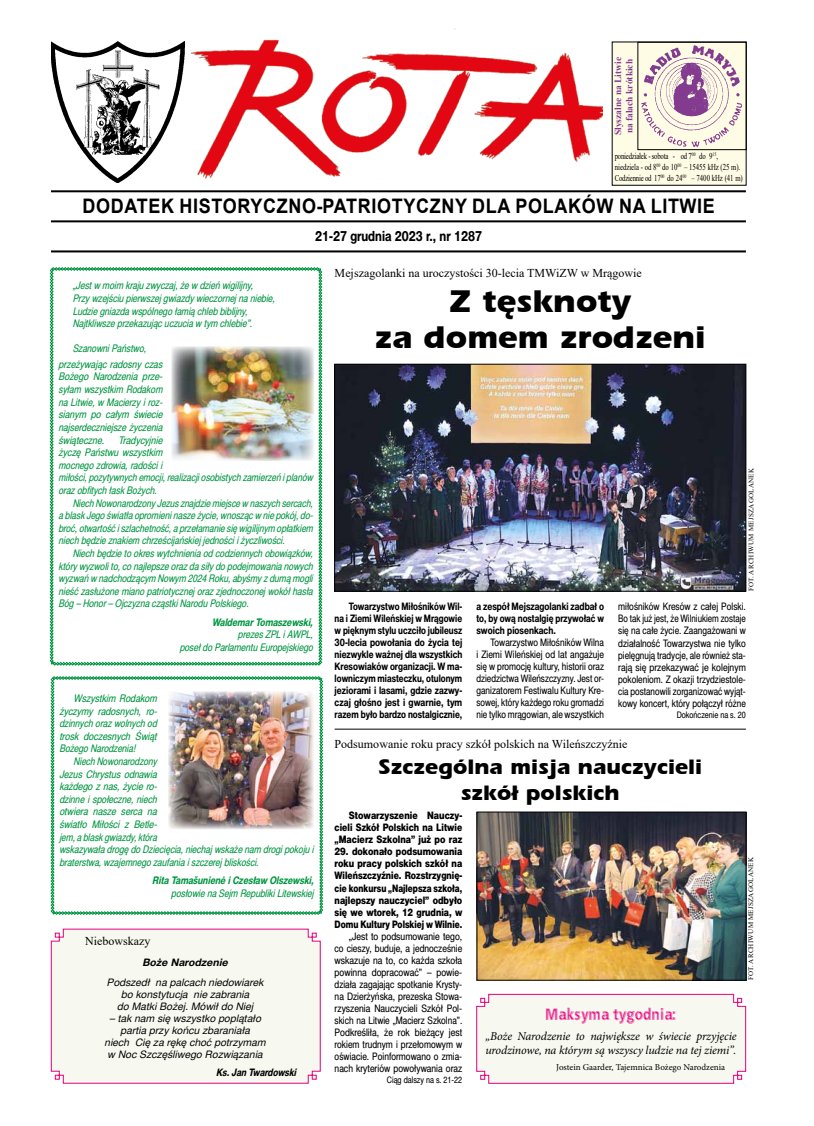
<style>
.page{position:relative;width:814px;height:1126px;background:#fff}
.page>*{position:absolute;margin:0;border:0;box-sizing:border-box;transform-origin:0 0}
.t1{font:700 33px/36px "Erie";color:#000;text-align:center}
.t2{font:700 22px/26.4px "Erie";color:#000;text-align:center}
.t3{font:700 20px "Arial";letter-spacing:.035em;color:#000;scale:.9 1}
.t4{font:16px "EFN Black Chrome";letter-spacing:.02em;color:#e6007d}
.t5{font:700 14px "Switzer Cnd EFN";color:#000}
.t6{font:12px "Times New Roman";color:#000}
.t7{font:italic 12px/14.4px "Minion Pro";letter-spacing:-.015em;color:#000}
.t8{font:italic 10.5px/12.6px "Switzer Cnd EFN";color:#009641}
.t9{font:italic 10.5px/12.6px "Switzer Cnd EFN";color:#009641;text-align:justify;scale:1.04 1}
.t10{font:italic 700 10.5px "Switzer Cnd EFN";color:#009641}
.t11{font:10.3px/12px "Switzer Cnd EFN";color:#000;text-align:justify}
.t12{font:700 10.3px/12px "Switzer Cnd EFN";color:#000;text-align:justify}
.t13{font:10.3px/12px "Switzer Cnd EFN";color:#000;text-align:justify;scale:1.04 1}
.t14{font:10.3px/12px "Switzer Cnd EFN Heavy";color:#000;text-align:justify;scale:1.04 1}
.t15{font:italic 10.3px/12px "Switzer EFN";color:#000;text-align:center}
.t16{font:italic 700 10.3px "Switzer Cnd EFN";color:#000}
.t17{font:italic 700 10.3px "Switzer EFN";color:#000}
.t18{font:700 9.5px/11.4px "Times New Roman";color:#823b8f}
.t19{font:9px/10.8px "Times New Roman";color:#000;scale:.75 1}
.t20{font:9px "Minion Pro";color:#000}
.t21{font:9px "Switzer Cnd EFN";color:#000}
.t22{font:7px "Times New Roman";letter-spacing:.035em;color:#000}
</style>
<div class="page">
<svg style="left:51px;top:676px;width:272px;height:238px"></svg>
<svg style="left:476px;top:993px;width:270px;height:90px"></svg>
<img style="left:191px;top:28px;width:411px;height:151px">
<img style="left:51px;top:41px;width:134px;height:142px">
<hr style="left:51px;top:220px;width:695px;height:2px;background:#000">
<hr style="left:51px;top:190px;width:695px;height:2px;background:#000">
<div style="left:612px;top:42px;width:134px;height:143px;background:#fffce5"></div>
<div style="left:637px;top:42px;width:109px;height:108px;border:1px solid #000"></div>
<img style="left:641px;top:45px;width:100px;height:101px">
<hr style="left:51px;top:250px;width:695px;height:2px;background:#000">
<hr style="left:334px;top:729px;width:412px;height:1px;background:#000">
<div style="left:51px;top:928px;width:270px;height:155px;background:#f7f9f0"></div>
<img style="left:168px;top:692px;width:146px;height:137px">
<img style="left:336px;top:366px;width:408px;height:223px">
<div style="left:334px;top:364px;width:412px;height:227px;border:1px solid #000"></div>
<img style="left:479px;top:813px;width:265px;height:165px">
<div style="left:477px;top:811px;width:269px;height:169px;border:1px solid #000"></div>
<svg style="left:50px;top:267px;width:272px;height:398px"></svg>
<img style="left:171px;top:346px;width:143px;height:114px">
<p class="t18" style="left:612px;top:135px;width:80px;rotate:-90deg">Słyszalne na Litwie na falach krótkich</p>
<p class="t19" style="left:614px;top:150px;width:172px">poniedziałek - sobota - od 7<sup>00</sup> do 9<sup>15</sup>, niedziela - od 8<sup>00</sup> do 10<sup>00</sup> – 15455 kHz (25 m).<br>Codziennie od 17<sup>00</sup> do 24<sup>00</sup> – 7400 kHz (41 m)</p>
<h3 class="t3" style="left:82px;top:191px;width:704px">DODATEK HISTORYCZNO-PATRIOTYCZNY DLA POLAKÓW NA LITWIE</h3>
<h3 class="t5" style="left:315px;top:227px;width:168px">21-27 grudnia 2023 r., nr 1287</h3>
<p class="t8" style="left:73px;top:279px;width:204px">„Jest w moim kraju zwyczaj, że w dzień wigilijny,<br>Przy wzejściu pierwszej gwiazdy wieczornej na niebie, Ludzie gniazda wspólnego łamią chleb biblijny, Najtkliwsze przekazując uczucia w tym chlebie”.</p>
<p class="t8" style="left:59px;top:341px;width:105px;line-height:15.4px;text-align:center">Szanowni Państwo, przeżywając radosny czas</p>
<p class="t9" style="left:59px;top:371px;width:101px">Bożego Narodzenia prze&shy;syłam wszystkim Rodakom na Litwie, w Macierzy i roz&shy;sianym po całym świecie najserdeczniejsze życzenia świąteczne.</p>
<p class="t9" style="left:59px;top:434px;width:246px;text-align:left;text-indent:60px">Tradycyjnie<br>życzę Państwu wszystkim<br>mocnego zdrowia, radości i<br>miłości, pozytywnych emocji, realizacji osobistych zamierzeń i planów oraz obfitych łask Bożych.</p>
<p class="t8" style="left:59px;top:497px;width:256px;text-align:justify;text-indent:14px">Niech Nowonarodzony Jezus znajdzie miejsce w naszych sercach, a blask Jego światła opromieni nasze życie, wnosząc w nie pokój, do&shy;broć, otwartość i szlachetność, a przełamanie się wigilijnym opłatkiem niech będzie znakiem chrześcijańskiej jedności i życzliwości.</p>
<p class="t8" style="left:59px;top:547px;width:256px;text-align:justify;text-indent:14px">Niech będzie to okres wytchnienia od codziennych obowiązków, który wyzwoli to, co najlepsze oraz da siły do podejmowania nowych wyzwań w nadchodzącym Nowym 2024 Roku, abyśmy z dumą mogli nieść zasłużone miano patriotycznej oraz zjednoczonej wokół hasła Bóg – Honor – Ojczyzna cząstki Narodu Polskiego.</p>
<p class="t10" style="left:212px;top:615px;width:102px">Waldemar Tomaszewski,</p>
<p class="t8" style="left:180px;top:628px;width:135px;text-align:right">prezes ZPL i AWPL,<br>poseł do Parlamentu Europejskiego</p>
<p class="t9" style="left:60px;top:692px;width:95px;text-indent:14px">Wszystkim Rodakom życzymy radosnych, ro&shy;dzinnych oraz wolnych od trosk doczesnych Świąt Bożego Narodzenia!</p>
<p class="t8" style="left:60px;top:755px;width:256px;text-indent:14px">Niech Nowonarodzony<br>Jezus Chrystus odnawia<br>każdego z nas, życie ro-<br>dzinne i społeczne, niech<br>otwiera nasze serca na<br>światło Miłości z Betle-<br>jem, a blask gwiazdy, która<br>wskazywała drogę do Dziecięcia, niechaj wskaże nam drogi pokoju i braterstwa, wzajemnego zaufania i szczerej bliskości.</p>
<p class="t10" style="left:153px;top:873px;width:163px">Rita Tamašunienė i Czesław Olszewski,</p>
<p class="t8" style="left:172px;top:886px;width:144px">posłowie na Sejm Republiki Litewskiej</p>
<p class="t6" style="left:85px;top:932px;width:67px">Niebowskazy</p>
<p class="t17" style="left:143px;top:955px;width:87px">Boże Narodzenie</p>
<p class="t15" style="left:107px;top:976px;width:158px">Podszedł na palcach niedowiarek bo konstytucja nie zabrania<br>do Matki Bożej. Mówił do Niej</p>
<p class="t15" style="left:105px;top:1012px;width:163px">– tak nam się wszystko poplątało partia przy końcu zbaraniała<br>niech Cię za rękę choć potrzymam w Noc Szczęśliwego Rozwiązania</p>
<p class="t16" style="left:216px;top:1065px;width:81px">Ks. Jan Twardowski</p>
<p class="t6" style="left:334px;top:265px;width:308px">Mejszagolanki na uroczystości 30-lecia TMWiZW w Mrągowie</p>
<h1 class="t1" style="left:375px;top:284px;width:332px">Z tęsknoty<br>za domem zrodzeni</h1>
<p class="t22" style="left:746px;top:591px;width:125px;rotate:-90deg">Fot. archiwum Mejszagolanek</p>
<p class="t12" style="left:334px;top:600px;width:129px;text-indent:14px">Towarzystwo Miłośników Wil&shy;na i Ziemi Wileńskiej w Mrągowie w pięknym stylu uczciło jubileusz 30-lecia powołania do życia tej niezwykle ważnej dla wszystkich Kresowiaków organizacji. W ma&shy;lowniczym miasteczku, otulonym jeziorami i lasami, gdzie zazwy&shy;czaj głośno jest i gwarnie, tym razem było bardzo nostalgicznie,</p>
<p class="t12" style="left:476px;top:600px;width:129px">a zespół Mejszagolanki zadbał o to, by ową nostalgię przywołać w swoich piosenkach.</p>
<p class="t11" style="left:476px;top:636px;width:129px;text-indent:14px">Towarzystwo Miłośników Wilna i Ziemi Wileńskiej od lat angażuje się w promocję kultury, historii oraz dziedzictwa Wileńszczyzny. Jest or&shy;ganizatorem Festiwalu Kultury Kre&shy;sowej, który każdego roku gromadzi nie tylko mrągowian, ale wszystkich</p>
<p class="t11" style="left:618px;top:601px;width:129px">miłośników Kresów z całej Polski.<br>Bo tak już jest, że Wilniukiem zostaje się na całe życie. Zaangażowani w działalność Towarzystwa nie tylko pielęgnują tradycje, ale również sta&shy;rają się przekazywać je kolejnym pokoleniom. Z okazji trzydziestole&shy;cia postanowili zorganizować wyjąt&shy;kowy koncert, który połączył różne</p>
<p class="t21" style="left:676px;top:710px;width:71px">Dokończenie na s. 20</p>
<p class="t6" style="left:334px;top:735px;width:294px">Podsumowanie roku pracy szkół polskich na Wileńszczyźnie</p>
<h2 class="t2" style="left:378px;top:753px;width:325px">Szczególna misja nauczycieli szkół polskich</h2>
<p class="t14" style="left:334px;top:810px;width:124px;text-indent:14px">Stowarzyszenie Nauczy&shy;cieli Szkół Polskich na Litwie „Macierz Szkolna” już po raz</p>
<p class="t14" style="left:334px;top:846px;width:124px">29. dokonało podsumowania roku pracy polskich szkół na Wileńszczyźnie. Rozstrzygnię&shy;cie konkursu „Najlepsza szkoła, najlepszy nauczyciel” odbyło się we wtorek, 12 grudnia, w Domu Kultury Polskiej w Wilnie.</p>
<p class="t13" style="left:334px;top:930px;width:124px;text-indent:14px">„Jest to podsumowanie tego, co cieszy, buduje, a jednocześnie wskazuje na to, co każda szkoła powinna dopracować” – powie&shy;działa zagajając spotkanie Krysty&shy;na Dzierżyńska, prezeska Stowa&shy;rzyszenia Nauczycieli Szkół Pol&shy;skich na Litwie „Macierz Szkolna”.<br>Podkreśliła, że rok bieżący jest rokiem trudnym i przełomowym w oświacie. Poinformowano o zmia&shy;nach kryteriów powoływania oraz</p>
<p class="t21" style="left:387px;top:1074px;width:77px">Ciąg dalszy na s. 21-22</p>
<h3 class="t4" style="left:545px;top:1003px;width:133px">Maksyma tygodnia:</h3>
<p class="t7" style="left:485px;top:1028px;width:253px">„Boże Narodzenie to największe w świecie przyjęcie urodzinowe, na którym są wszyscy ludzie na tej ziemi”.</p>
<p class="t20" style="left:556px;top:1061px;width:170px">Jostein Gaarder, Tajemnica Bożego Narodzenia</p>
<p class="t22" style="left:745px;top:980px;width:125px;rotate:-90deg">Fot. archiwum Mejszagolanek</p>
</div>
